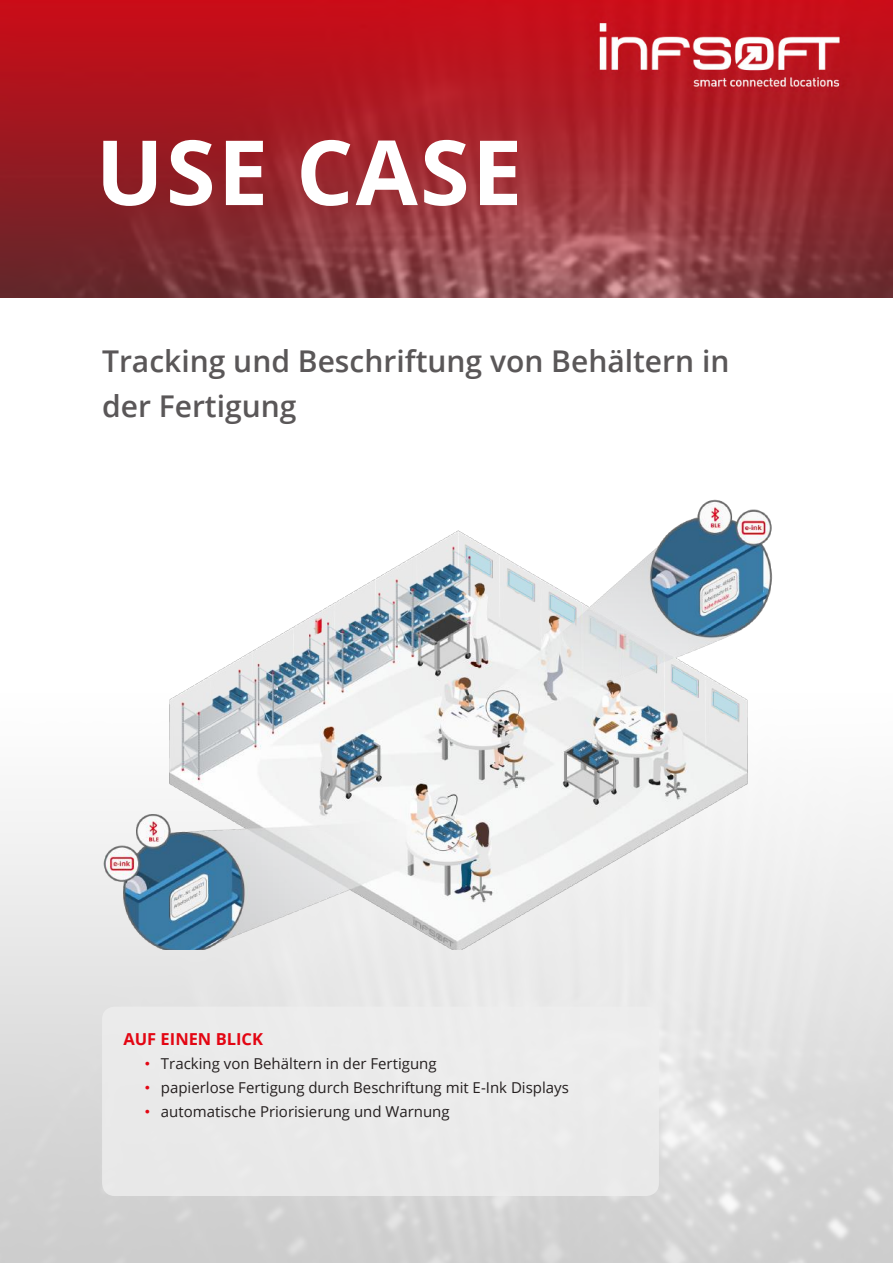
<style>
.page{position:relative;width:893px;height:1263px;background:#fff}
.page>*{position:absolute;margin:0;border:0;box-sizing:border-box;transform-origin:0 0}
.t1{font:700 90px "Open Sans";letter-spacing:.025em;color:#fff}
.t2{font:600 30px/45px "Open Sans";color:#5a5758}
.t3{font:700 16.5px "Open Sans";color:#e30613}
.t4{font:15px "Open Sans";color:#241f1f}
.s1{font-family:"Arial";color:#e30613}
</style>
<div class="page">
<img style="left:0;top:811px;width:893px;height:452px">
<img style="left:0;top:0;width:893px;height:298px">
<div style="left:102px;top:1006px;width:557px;height:190px;background:#eee;border-radius:13px"></div>
<img style="left:102px;top:499px;width:672px;height:450px">
<h1 class="t1" style="left:96px;top:109px;width:428px">USE CASE</h1>
<h2 class="t2" style="left:102px;top:338px;width:629px">Tracking und Beschriftung von Behältern in der Fertigung</h2>
<p class="t3" style="left:123px;top:1027px;width:141px">AUF EINEN BLICK</p>
<p class="t4" style="left:145px;top:1053px;width:294px"><span class="s1">•</span> Tracking von Behältern in der Fertigung</p>
<p class="t4" style="left:145px;top:1077px;width:426px"><span class="s1">•</span> papierlose Fertigung durch Beschriftung mit E-Ink Displays</p>
<p class="t4" style="left:145px;top:1101px;width:307px"><span class="s1">•</span> automatische Priorisierung und Warnung</p>
</div>
